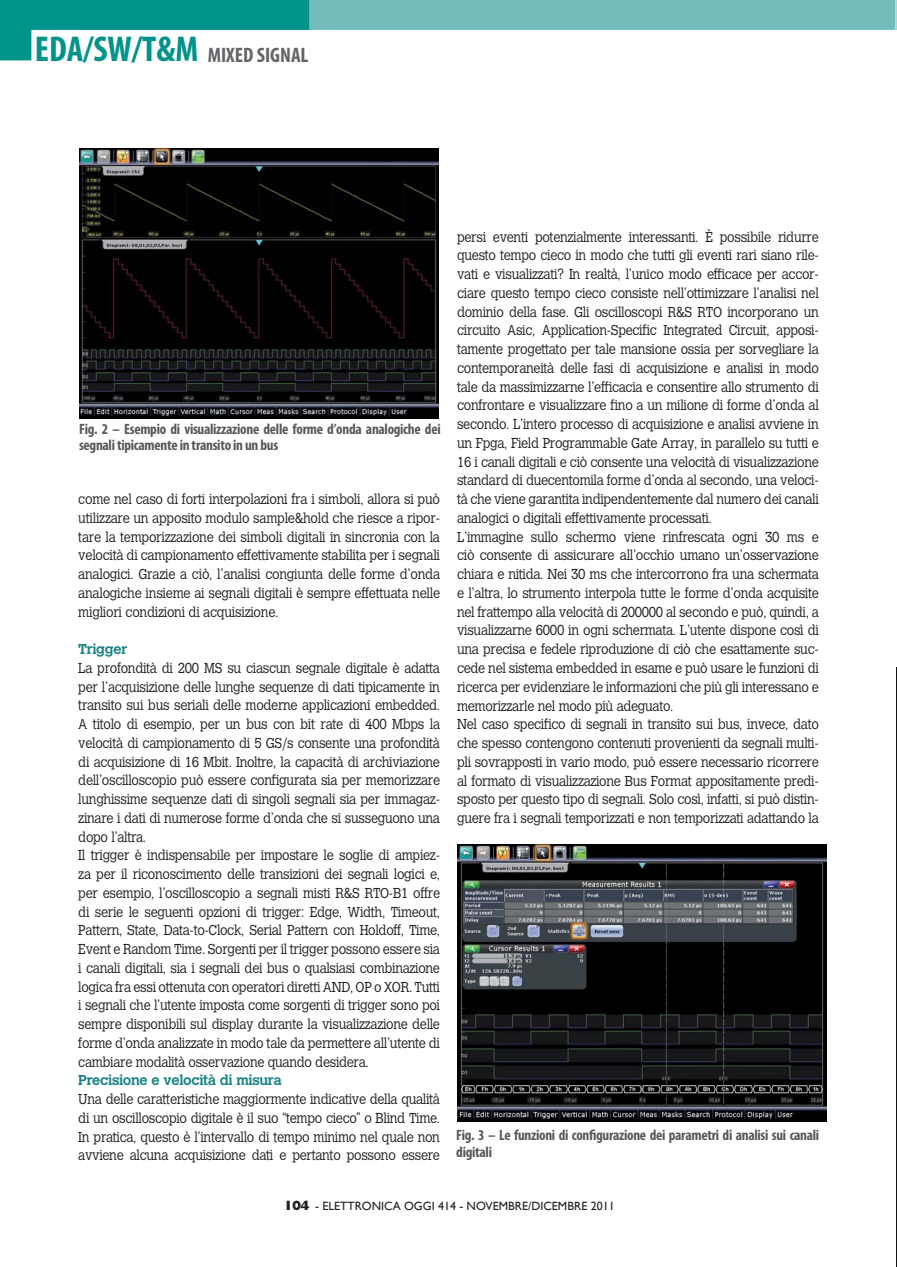
<style>
.page{position:relative;width:897px;height:1267px;background:#fff}
.page>*{position:absolute;margin:0;border:0;box-sizing:border-box;transform-origin:0 0}
.t1{font:700 condensed 21px "Myriad";color:#626467}
.t2{font:700 condensed 15px/16.5px "Myriad Pro";letter-spacing:-.02em;color:#58595b}
.t3{font:300 14.25px/18.8px "Calvert";letter-spacing:-.025em;color:#231f20;text-align:justify;scale:.9 1}
.t4{font:700 14.25px "Calvert";letter-spacing:-.025em;color:#1b8385}
.t5{font:12px "Gill Sans";color:#231f20}
.s1{font-size:36px;color:#00938a}
.s2{font-weight:800;font-size:13.5px}
</style>
<div class="page">
<div style="left:79px;top:0;width:816px;height:30px;background:#72bcbb"></div>
<div style="left:0;top:0;width:309px;height:30px;background:#00938a"></div>
<div style="left:0;top:0;width:31px;height:60px;background:#00938a"></div>
<hr style="left:896px;top:0;width:1px;height:30px;background:#72bcbb">
<svg style="left:896px;top:667px;width:1px;height:600px"></svg>
<img style="left:79px;top:149px;width:359px;height:270px">
<img style="left:457px;top:845px;width:369px;height:276px">
<h1 class="t1" style="left:35px;top:48px;width:275px"><span class="s1">EDA/SW/T&amp;M</span> MIXED SIGNAL</h1>
<p class="t2" style="left:79px;top:422px;width:363px">Fig. 2 – Esempio di visualizzazione delle forme d’onda analogiche dei segnali tipicamente in transito in un bus</p>
<p class="t3" style="left:78px;top:491px;width:403px">come nel caso di forti interpolazioni fra i simboli, allora si può utilizzare un apposito modulo sample&amp;hold che riesce a ripor&shy;tare la temporizzazione dei simboli digitali in sincronia con la velocità di campionamento effettivamente stabilita per i segnali analogici. Grazie a ciò, l’analisi congiunta delle forme d’onda analogiche insieme ai segnali digitali è sempre effettuata nelle migliori condizioni di acquisizione.</p>
<p class="t4" style="left:78px;top:644px;width:50px">Trigger</p>
<p class="t3" style="left:78px;top:660px;width:403px;text-align:left">La profondità di 200 MS su ciascun segnale digitale è adatta per l’acquisizione delle lunghe sequenze di dati tipicamente in transito sui bus seriali delle moderne applicazioni embedded.<br>A titolo di esempio, per un bus con bit rate di 400 Mbps la velocità di campionamento di 5 GS/s consente una profondità di acquisizione di 16 Mbit. Inoltre, la capacità di archiviazione dell’oscilloscopio può essere configurata sia per memorizzare lunghissime sequenze dati di singoli segnali sia per immagaz&shy;zinare i dati di numerose forme d’onda che si susseguono una dopo l’altra.<br>Il trigger è indispensabile per impostare le soglie di ampiez&shy;za per il riconoscimento delle transizioni dei segnali logici e, per esempio, l’oscilloscopio a segnali misti R&amp;S RTO-B1 offre di serie le seguenti opzioni di trigger: Edge, Width, Timeout, Pattern, State, Data-to-Clock, Serial Pattern con Holdoff, Time, Event e Random Time. Sorgenti per il trigger possono essere sia i canali digitali, sia i segnali dei bus o qualsiasi combinazione logica fra essi ottenuta con operatori diretti AND, OP o XOR. Tutti i segnali che l’utente imposta come sorgenti di trigger sono poi sempre disponibili sul display durante la visualizzazione delle forme d’onda analizzate in modo tale da permettere all’utente di cambiare modalità osservazione quando desidera.</p>
<p class="t4" style="left:78px;top:1075px;width:205px">Precisione e velocità di misura</p>
<p class="t3" style="left:78px;top:1091px;width:403px">Una delle caratteristiche maggiormente indicative della qualità di un oscilloscopio digitale è il suo “tempo cieco” o Blind Time.<br>In pratica, questo è l’intervallo di tempo minimo nel quale non avviene alcuna acquisizione dati e pertanto possono essere</p>
<p class="t3" style="left:457px;top:228px;width:403px;text-align:left">persi eventi potenzialmente interessanti. È possibile ridurre questo tempo cieco in modo che tutti gli eventi rari siano rile&shy;vati e visualizzati? In realtà, l’unico modo efficace per accor&shy;ciare questo tempo cieco consiste nell’ottimizzare l’analisi nel dominio della fase. Gli oscilloscopi R&amp;S RTO incorporano un circuito Asic, Application-Specific Integrated Circuit, apposi&shy;tamente progettato per tale mansione ossia per sorvegliare la contemporaneità delle fasi di acquisizione e analisi in modo tale da massimizzarne l’efficacia e consentire allo strumento di confrontare e visualizzare fino a un milione di forme d’onda al secondo. L’intero processo di acquisizione e analisi avviene in un Fpga, Field Programmable Gate Array, in parallelo su tutti e 16 i canali digitali e ciò consente una velocità di visualizzazione standard di duecentomila forme d’onda al secondo, una veloci&shy;tà che viene garantita indipendentemente dal numero dei canali analogici o digitali effettivamente processati.<br>L’immagine sullo schermo viene rinfrescata ogni 30 ms e ciò consente di assicurare all’occhio umano un’osservazione chiara e nitida. Nei 30 ms che intercorrono fra una schermata e l’altra, lo strumento interpola tutte le forme d’onda acquisite nel frattempo alla velocità di 200000 al secondo e può, quindi, a visualizzarne 6000 in ogni schermata. L’utente dispone così di una precisa e fedele riproduzione di ciò che esattamente suc&shy;cede nel sistema embedded in esame e può usare le funzioni di ricerca per evidenziare le informazioni che più gli interessano e memorizzarle nel modo più adeguato.<br>Nel caso specifico di segnali in transito sui bus, invece, dato che spesso contengono contenuti provenienti da segnali multi&shy;pli sovrapposti in vario modo, può essere necessario ricorrere al formato di visualizzazione Bus Format appositamente predi&shy;sposto per questo tipo di segnali. Solo così, infatti, si può distin&shy;guere fra i segnali temporizzati e non temporizzati adattando la</p>
<p class="t2" style="left:456px;top:1128px;width:364px">Fig. 3 – Le funzioni di configurazione dei parametri di analisi sui canali digitali</p>
<p class="t5" style="left:284px;top:1199px;width:332px"><span class="s2">104</span> - ELETTRONICA OGGI 414 - NOVEMBRE/DICEMBRE 2011</p>
</div>
